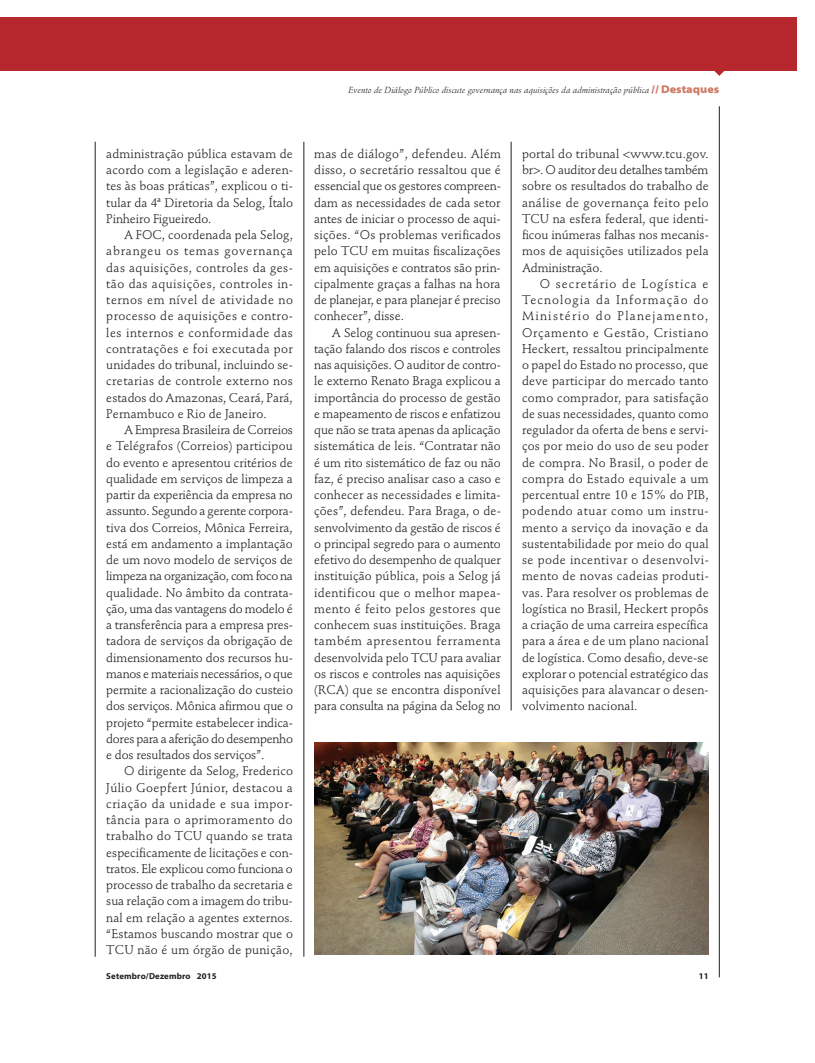
<style>
.page{position:relative;width:815px;height:1063px;background:#fff}
.page>*{position:absolute;margin:0;border:0;box-sizing:border-box;transform-origin:0 0}
.t1{font:12.5px/16.2px "Stempel Schneidler Std";color:#231f20;text-align:justify}
.t2{font:italic 8.75px "Stempel Schneidler Std";letter-spacing:.01em;color:#231f20}
.t3{font:700 8.75px "Myriad Pro";letter-spacing:.02em;color:#231f20}
.s1{font-family:"Myriad Pro";font-weight:900;font-style:normal;font-stretch:semi-expanded;font-size:11.25px;color:#cf7c67}
</style>
<div class="page">
<div style="left:0;top:18px;width:35px;height:53px;background:#b7282e"></div>
<svg style="left:714px;top:71px;width:10px;height:5px"></svg>
<div style="left:35px;top:18px;width:762px;height:53px;background:#b7282e"></div>
<hr style="left:719px;top:106px;width:1px;height:871px;background:#231f20">
<hr style="left:304px;top:142px;width:1px;height:815px;background:#231f20">
<hr style="left:95px;top:142px;width:1px;height:815px;background:#231f20">
<hr style="left:511px;top:142px;width:1px;height:568px;background:#231f20">
<img style="left:314px;top:743px;width:395px;height:211px">
<p class="t1" style="left:106px;top:146px;width:188px">administração pública estavam de acordo com a legislação e aderen&shy;tes às boas práticas”, explicou o ti&shy;tular da 4ª Diretoria da Selog, Ítalo Pinheiro Figueiredo.</p>
<p class="t1" style="left:106px;top:227px;width:188px;text-indent:18px">A FOC, coordenada pela Selog, abrangeu os temas governança das aquisições, controles da ges&shy;tão das aquisições, controles in&shy;ternos em nível de atividade no processo de aquisições e contro&shy;les internos e conformidade das contratações e foi executada por unidades do tribunal, incluindo se&shy;cretarias de controle externo nos estados do Amazonas, Ceará, Pará, Pernambuco e Rio de Janeiro.</p>
<p class="t1" style="left:106px;top:422px;width:188px;text-indent:18px">A Empresa Brasileira de Correios e Telégrafos (Correios) participou do evento e apresentou critérios de qualidade em serviços de limpeza a partir da experiência da empresa no assunto. Segundo a gerente corpora&shy;tiva dos Correios, Mônica Ferreira, está em andamento a implantação de um novo modelo de serviços de limpeza na organização, com foco na qualidade. No âmbito da contrata&shy;ção, uma das vantagens do modelo é a transferência para a empresa pres&shy;tadora de serviços da obrigação de dimensionamento dos recursos hu&shy;manos e materiais necessários, o que permite a racionalização do custeio dos serviços. Mônica afirmou que o projeto “permite estabelecer indica&shy;dores para a aferição do desempenho e dos resultados dos serviços”.</p>
<p class="t1" style="left:106px;top:763px;width:188px;text-indent:18px">O dirigente da Selog, Frederico Júlio Goepfert Júnior, destacou a criação da unidade e sua impor&shy;tância para o aprimoramento do trabalho do TCU quando se trata especificamente de licitações e con&shy;tratos. Ele explicou como funciona o processo de trabalho da secretaria e sua relação com a imagem do tribu&shy;nal em relação a agentes externos. “Estamos buscando mostrar que o TCU não é um órgão de punição,</p>
<p class="t2" style="left:348px;top:85px;width:372px">Evento de Diálogo Público discute governança nas aquisições da administração pública <span class="s1">// Destaques</span></p>
<p class="t1" style="left:314px;top:146px;width:188px">mas de diálogo”, defendeu. Além disso, o secretário ressaltou que é essencial que os gestores compreen&shy;dam as necessidades de cada setor antes de iniciar o processo de aqui&shy;sições. “Os problemas verificados pelo TCU em muitas fiscalizações em aquisições e contratos são prin&shy;cipalmente graças a falhas na hora de planejar, e para planejar é preciso conhecer”, disse.</p>
<p class="t1" style="left:314px;top:325px;width:188px;text-indent:18px">A Selog continuou sua apresen&shy;tação falando dos riscos e controles nas aquisições. O auditor de contro&shy;le externo Renato Braga explicou a importância do processo de gestão e mapeamento de riscos e enfatizou que não se trata apenas da aplicação sistemática de leis. “Contratar não é um rito sistemático de faz ou não faz, é preciso analisar caso a caso e conhecer as necessidades e limita&shy;ções”, defendeu. Para Braga, o de&shy;senvolvimento da gestão de riscos é o principal segredo para o aumento efetivo do desempenho de qualquer instituição pública, pois a Selog já identificou que o melhor mapea&shy;mento é feito pelos gestores que conhecem suas instituições. Braga também apresentou ferramenta desenvolvida pelo TCU para avaliar os riscos e controles nas aquisições (RCA) que se encontra disponível para consulta na página da Selog no</p>
<p class="t1" style="left:522px;top:146px;width:188px">portal do tribunal &lt;www.tcu.gov. br&gt;. O auditor deu detalhes também sobre os resultados do trabalho de análise de governança feito pelo TCU na esfera federal, que identi&shy;ficou inúmeras falhas nos mecanis&shy;mos de aquisições utilizados pela Administração.</p>
<p class="t1" style="left:522px;top:276px;width:188px;text-indent:18px">O secretário de Logística e Tecnologia da Informação do Ministério do Planejamento, Orçamento e Gestão, Cristiano Heckert, ressaltou principalmente o papel do Estado no processo, que deve participar do mercado tanto como comprador, para satisfação de suas necessidades, quanto como regulador da oferta de bens e servi&shy;ços por meio do uso de seu poder de compra. No Brasil, o poder de compra do Estado equivale a um percentual entre 10 e 15% do PIB, podendo atuar como um instru&shy;mento a serviço da inovação e da sustentabilidade por meio do qual se pode incentivar o desenvolvi&shy;mento de novas cadeias produti&shy;vas. Para resolver os problemas de logística no Brasil, Heckert propôs a criação de uma carreira específica para a área e de um plano nacional de logística. Como desafio, deve-se explorar o potencial estratégico das aquisições para alavancar o desen&shy;volvimento nacional.</p>
<p class="t3" style="left:106px;top:972px;width:112px">Setembro/Dezembro 2015</p>
<p class="t3" style="left:699px;top:972px;width:11px">11</p>
</div>
